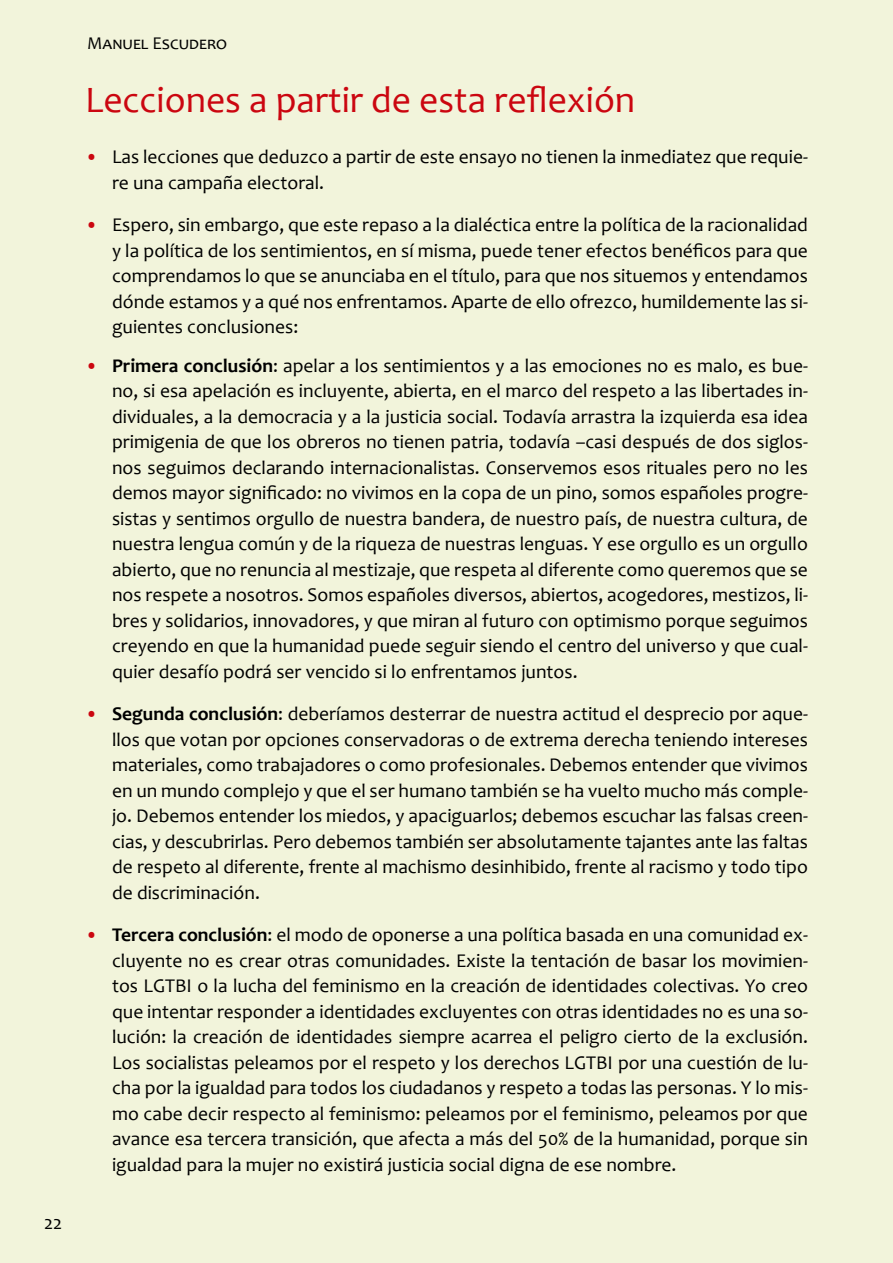
<style>
.page{position:relative;width:893px;height:1263px;background:#f2f4db}
.page>*{position:absolute;margin:0;border:0;box-sizing:border-box;transform-origin:0 0}
.t1{font:37.5px "Candara";color:#cb0610}
.t2{font:19.5px/25.5px "Candara";color:#000;text-align:justify}
.t3{font:18px "Candara";color:#000}
.s1{color:#cb0610}
.s2{font-weight:700}
</style>
<div class="page">
<p class="t2" style="left:44px;top:1209px;width:20px">22</p>
<p class="t3" style="left:87px;top:32px;width:141px">Manuel Escudero</p>
<h1 class="t1" style="left:85px;top:77px;width:552px">Lecciones a partir de esta reflexión</h1>
<p class="t2" style="left:112px;top:144px;width:697px;text-indent:-27px"><span class="s1">•</span> Las lecciones que deduzco a partir de este ensayo no tienen la inmediatez que requie&shy;re una campaña electoral.</p>
<p class="t2" style="left:112px;top:212px;width:697px;text-indent:-27px"><span class="s1">•</span> Espero, sin embargo, que este repaso a la dialéctica entre la política de la racionalidad y la política de los sentimientos, en sí misma, puede tener efectos benéficos para que comprendamos lo que se anunciaba en el título, para que nos situemos y entendamos dónde estamos y a qué nos enfrentamos. Aparte de ello ofrezco, humildemente las si&shy;guientes conclusiones:</p>
<p class="t2" style="left:112px;top:352px;width:697px;text-indent:-27px"><span class="s1">•</span> <span class="s2">Primera conclusión</span>: apelar a los sentimientos y a las emociones no es malo, es bue&shy;no, si esa apelación es incluyente, abierta, en el marco del respeto a las libertades in&shy;dividuales, a la democracia y a la justicia social. Todavía arrastra la izquierda esa idea primigenia de que los obreros no tienen patria, todavía –casi después de dos siglos&shy;nos seguimos declarando internacionalistas. Conservemos esos rituales pero no les demos mayor significado: no vivimos en la copa de un pino, somos españoles progre&shy;sistas y sentimos orgullo de nuestra bandera, de nuestro país, de nuestra cultura, de nuestra lengua común y de la riqueza de nuestras lenguas. Y ese orgullo es un orgullo abierto, que no renuncia al mestizaje, que respeta al diferente como queremos que se nos respete a nosotros. Somos españoles diversos, abiertos, acogedores, mestizos, li&shy;bres y solidarios, innovadores, y que miran al futuro con optimismo porque seguimos creyendo en que la humanidad puede seguir siendo el centro del universo y que cual&shy;quier desafío podrá ser vencido si lo enfrentamos juntos.</p>
<p class="t2" style="left:112px;top:701px;width:697px;text-indent:-27px"><span class="s1">•</span> <span class="s2">Segunda conclusión</span>: deberíamos desterrar de nuestra actitud el desprecio por aque&shy;llos que votan por opciones conservadoras o de extrema derecha teniendo intereses materiales, como trabajadores o como profesionales. Debemos entender que vivimos en un mundo complejo y que el ser humano también se ha vuelto mucho más comple&shy;jo. Debemos entender los miedos, y apaciguarlos; debemos escuchar las falsas creen&shy;cias, y descubrirlas. Pero debemos también ser absolutamente tajantes ante las faltas de respeto al diferente, frente al machismo desinhibido, frente al racismo y todo tipo de discriminación.</p>
<p class="t2" style="left:112px;top:922px;width:697px;text-indent:-27px"><span class="s1">•</span> <span class="s2">Tercera conclusión</span>: el modo de oponerse a una política basada en una comunidad ex&shy;cluyente no es crear otras comunidades. Existe la tentación de basar los movimien&shy;tos LGTBI o la lucha del feminismo en la creación de identidades colectivas. Yo creo que intentar responder a identidades excluyentes con otras identidades no es una so&shy;lución: la creación de identidades siempre acarrea el peligro cierto de la exclusión.<br>Los socialistas peleamos por el respeto y los derechos LGTBI por una cuestión de lu&shy;cha por la igualdad para todos los ciudadanos y respeto a todas las personas. Y lo mis&shy;mo cabe decir respecto al feminismo: peleamos por el feminismo, peleamos por que avance esa tercera transición, que afecta a más del 50% de la humanidad, porque sin igualdad para la mujer no existirá justicia social digna de ese nombre.</p>
</div>
